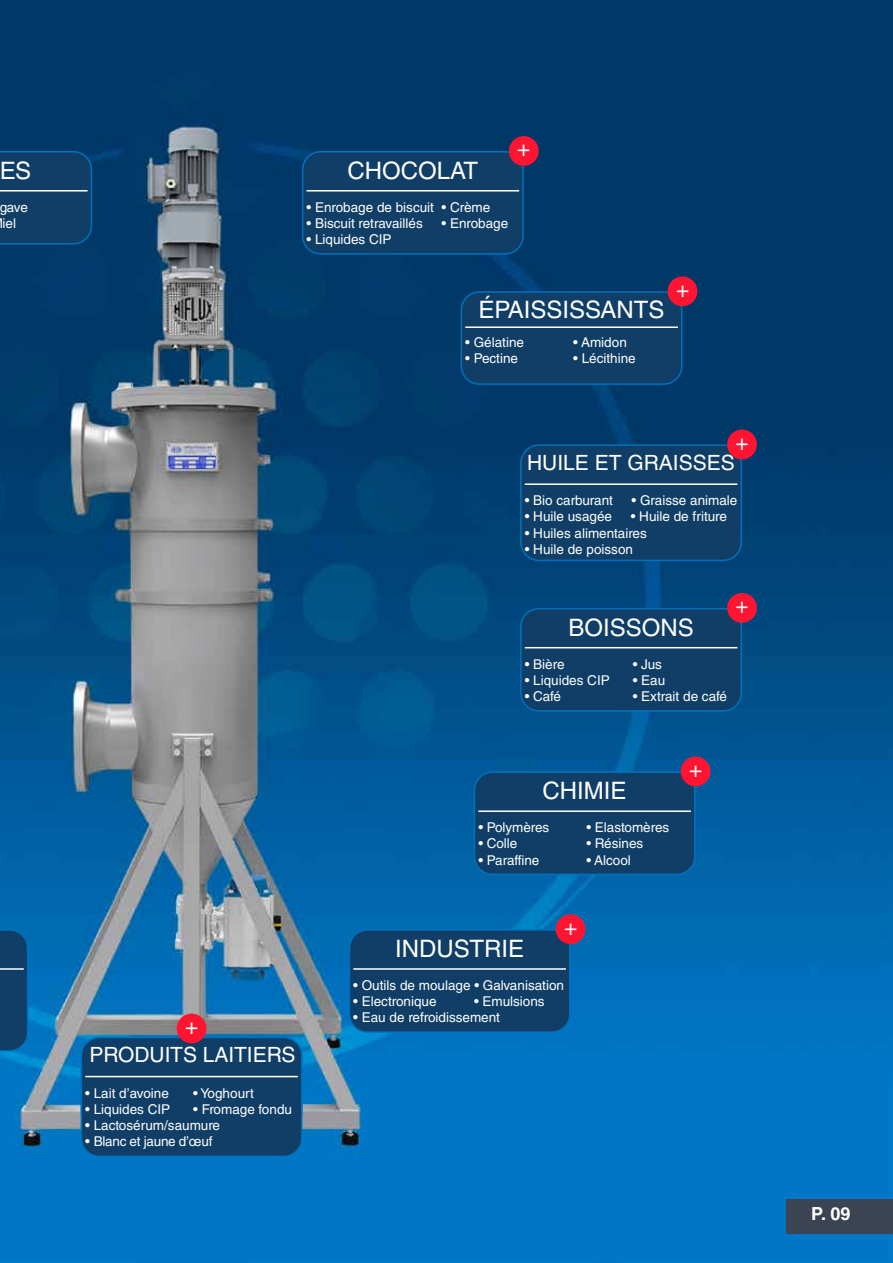
<style>
.page{position:relative;width:893px;height:1263px;background:#fff}
.page>*{position:absolute;margin:0;border:0;box-sizing:border-box;transform-origin:0 0}
.t1{font:24px "Helvetica LT Std";color:#fff}
.t2{font:22.5px "Helvetica LT Std";color:#fff}
.t3{font:21px "Helvetica LT Std";color:#fff}
.t4{font:700 18px "Helvetica LT Std";color:#fff}
.t5{font:13.5px/16.2px "Helvetica LT Std";color:#fff}
.t6{font:13.5px "Helvetica LT Std";letter-spacing:-.02em;color:#fff}
</style>
<div class="page">
<img style="left:0;top:0;width:893px;height:1263px">
<div style="left:787px;top:1199px;width:106px;height:34px;background:#3c4353"></div>
<svg style="left:0;top:929px;width:28px;height:123px;background:#0e436f"></svg>
<hr style="left:0;top:968px;width:24px;height:2px;background:#fff">
<div style="left:0;top:151px;width:92px;height:93px;background:#103e66"></div>
<hr style="left:0;top:190px;width:88px;height:2px;background:#fff">
<div style="left:349px;top:930px;width:221px;height:102px;background:#103e66;border-radius:18px"></div>
<div style="left:349px;top:929px;width:222px;height:104px;border:2px solid #0072bc;border-radius:18px"></div>
<hr style="left:353px;top:968px;width:213px;height:2px;background:#fff">
<div style="left:556px;top:914px;width:29px;height:30px;background:#ff1432;border-radius:50%"></div>
<div style="left:303px;top:152px;width:220px;height:102px;background:#103e66;border-radius:18px"></div>
<div style="left:302px;top:151px;width:222px;height:104px;border:2px solid #0072bc;border-radius:18px"></div>
<hr style="left:307px;top:190px;width:212px;height:2px;background:#fff">
<div style="left:509px;top:136px;width:30px;height:30px;background:#ff1432;border-radius:50%"></div>
<div style="left:461px;top:292px;width:221px;height:92px;background:#103e66;border-radius:18px"></div>
<div style="left:461px;top:291px;width:221px;height:94px;border:2px solid #0072bc;border-radius:18px"></div>
<hr style="left:465px;top:326px;width:213px;height:2px;background:#fff">
<div style="left:668px;top:276px;width:29px;height:30px;background:#ff1432;border-radius:50%"></div>
<div style="left:474px;top:772px;width:221px;height:102px;background:#103e66;border-radius:18px"></div>
<div style="left:474px;top:771px;width:222px;height:104px;border:2px solid #0072bc;border-radius:18px"></div>
<hr style="left:478px;top:810px;width:213px;height:2px;background:#fff">
<div style="left:681px;top:756px;width:29px;height:30px;background:#ff1432;border-radius:50%"></div>
<div style="left:521px;top:609px;width:220px;height:102px;background:#103e66;border-radius:18px"></div>
<div style="left:520px;top:608px;width:222px;height:103px;border:2px solid #0072bc;border-radius:18px"></div>
<hr style="left:525px;top:647px;width:212px;height:1px;background:#fff">
<div style="left:727px;top:593px;width:30px;height:30px;background:#ff1432;border-radius:50%"></div>
<div style="left:521px;top:445px;width:220px;height:115px;background:#103e66;border-radius:18px"></div>
<div style="left:520px;top:444px;width:222px;height:117px;border:2px solid #0072bc;border-radius:18px"></div>
<hr style="left:525px;top:483px;width:212px;height:2px;background:#fff">
<div style="left:727px;top:429px;width:30px;height:30px;background:#ff1432;border-radius:50%"></div>
<div style="left:81px;top:1037px;width:221px;height:119px;background:#103e66;border-radius:18px"></div>
<div style="left:81px;top:1037px;width:221px;height:120px;border:2px solid #0072bc;border-radius:18px"></div>
<hr style="left:85px;top:1076px;width:213px;height:1px;background:#fff">
<div style="left:177px;top:1013px;width:29px;height:30px;background:#ff1432;border-radius:50%"></div>
<h1 class="t1" style="left:-1px;top:156px;width:34px">ES</h1>
<p class="t5" style="left:-1px;top:199px;width:30px">gave iel</p>
<h1 class="t1" style="left:348px;top:156px;width:132px">CHOCOLAT</h1>
<p class="t5" style="left:307px;top:199px;width:185px">• Enrobage de biscuit • Crème</p>
<p class="t5" style="left:307px;top:215px;width:118px">• Biscuit retravaillés</p>
<p class="t5" style="left:442px;top:215px;width:68px">• Enrobage</p>
<p class="t5" style="left:307px;top:231px;width:87px">• Liquides CIP</p>
<h2 class="t2" style="left:517px;top:136px;width:15px">+</h2>
<h1 class="t1" style="left:479px;top:296px;width:187px">ÉPAISSISSANTS</h1>
<p class="t5" style="left:465px;top:334px;width:60px">• Gélatine</p>
<p class="t5" style="left:573px;top:334px;width:55px">• Amidon</p>
<p class="t5" style="left:465px;top:350px;width:54px">• Pectine</p>
<p class="t5" style="left:573px;top:350px;width:64px">• Lécithine</p>
<h2 class="t2" style="left:676px;top:276px;width:15px">+</h2>
<h2 class="t2" style="left:185px;top:1013px;width:15px">+</h2>
<h3 class="t3" style="left:89px;top:1043px;width:208px">PRODUITS LAITIERS</h3>
<p class="t5" style="left:85px;top:1085px;width:85px">• Lait d’avoine</p>
<p class="t5" style="left:193px;top:1085px;width:62px">• Yoghourt</p>
<p class="t5" style="left:85px;top:1101px;width:87px">• Liquides CIP</p>
<p class="t5" style="left:193px;top:1101px;width:100px">• Fromage fondu</p>
<p class="t5" style="left:85px;top:1117px;width:136px">• Lactosérum/saumure</p>
<p class="t6" style="left:85px;top:1134px;width:129px">• Blanc et jaune d’œuf</p>
<h1 class="t1" style="left:156px;top:1042px;width:73px">DAIRY</h1>
<p class="t5" style="left:94px;top:1085px;width:51px">Oa milk</p>
<p class="t5" style="left:202px;top:1085px;width:83px">Cheese whey</p>
<p class="t5" style="left:94px;top:1101px;width:82px">Cheese brine</p>
<p class="t5" style="left:202px;top:1101px;width:89px">Melted cheese</p>
<p class="t5" style="left:94px;top:1117px;width:66px">CIP liquids</p>
<h2 class="t2" style="left:736px;top:429px;width:15px">+</h2>
<h3 class="t3" style="left:527px;top:450px;width:209px">HUILE ET GRAISSES</h3>
<p class="t5" style="left:525px;top:492px;width:90px">• Bio carburant</p>
<p class="t5" style="left:632px;top:492px;width:107px">• Graisse animale</p>
<p class="t5" style="left:525px;top:509px;width:89px">• Huile usagée</p>
<p class="t5" style="left:631px;top:509px;width:98px">• Huile de friture</p>
<p class="t5" style="left:525px;top:525px;width:124px">• Huiles alimentaires</p>
<p class="t5" style="left:525px;top:541px;width:110px">• Huile de poisson</p>
<h1 class="t1" style="left:568px;top:613px;width:127px">BOISSONS</h1>
<p class="t5" style="left:525px;top:656px;width:41px">• Bière</p>
<p class="t5" style="left:633px;top:656px;width:31px">• Jus</p>
<p class="t5" style="left:525px;top:672px;width:87px">• Liquides CIP</p>
<p class="t5" style="left:633px;top:672px;width:34px">• Eau</p>
<p class="t5" style="left:525px;top:688px;width:38px">• Café</p>
<p class="t5" style="left:633px;top:688px;width:96px">• Extrait de café</p>
<h2 class="t2" style="left:736px;top:592px;width:15px">+</h2>
<h1 class="t1" style="left:543px;top:777px;width:85px">CHIMIE</h1>
<p class="t5" style="left:478px;top:819px;width:73px">• Polymères</p>
<p class="t5" style="left:586px;top:819px;width:84px">• Elastomères</p>
<p class="t5" style="left:478px;top:836px;width:41px">• Colle</p>
<p class="t5" style="left:586px;top:836px;width:58px">• Résines</p>
<p class="t5" style="left:478px;top:852px;width:63px">• Paraffine</p>
<p class="t5" style="left:586px;top:852px;width:46px">• Alcool</p>
<h2 class="t2" style="left:689px;top:756px;width:15px">+</h2>
<h2 class="t2" style="left:564px;top:914px;width:15px">+</h2>
<h1 class="t1" style="left:395px;top:935px;width:130px">INDUSTRIE</h1>
<p class="t5" style="left:353px;top:977px;width:212px">• Outils de moulage • Galvanisation</p>
<p class="t5" style="left:353px;top:993px;width:85px">• Electronique</p>
<p class="t5" style="left:474px;top:993px;width:72px">• Emulsions</p>
<p class="t5" style="left:353px;top:1009px;width:148px">• Eau de refroidissement</p>
<h3 class="t4" style="left:811px;top:1203px;width:41px">P. 09</h3>
</div>
